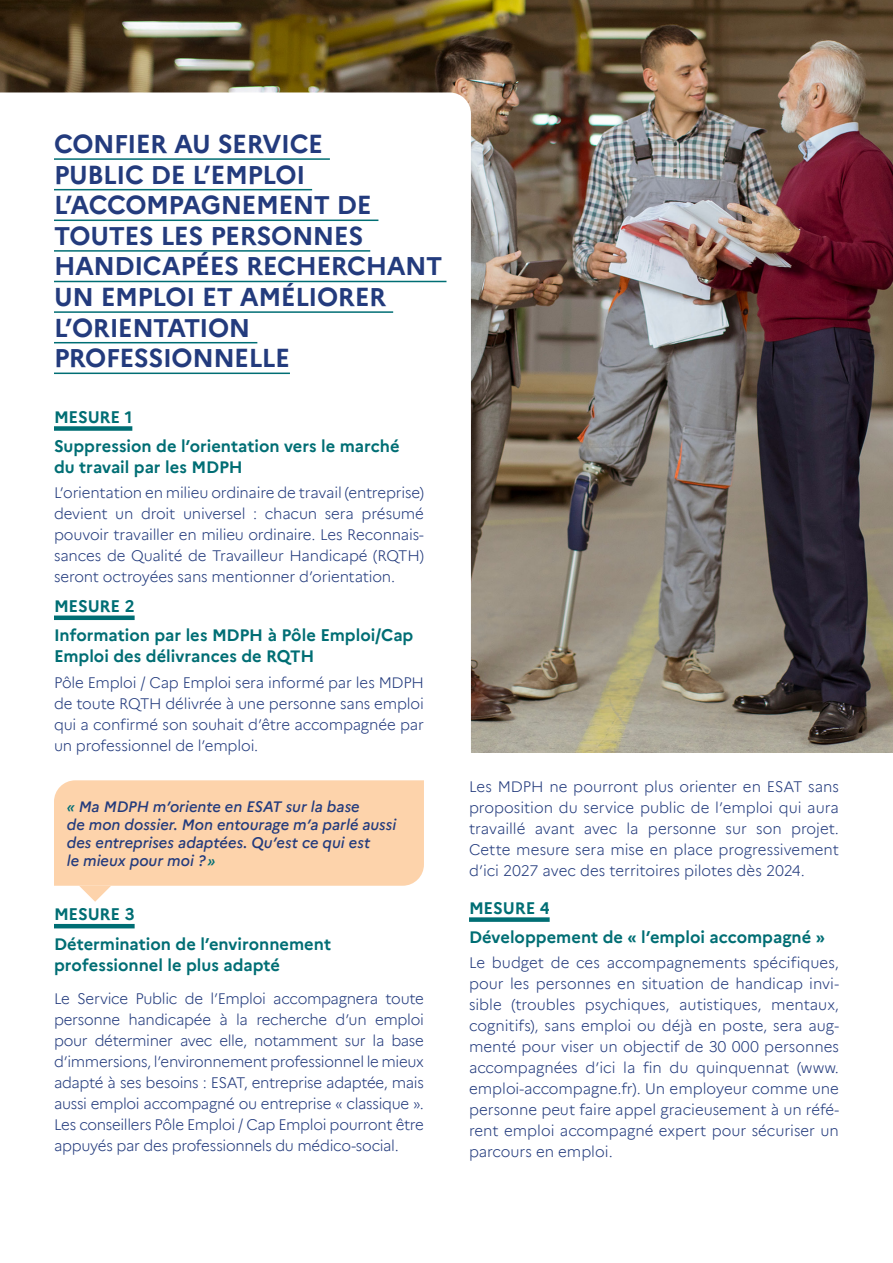
<style>
.page{position:relative;width:893px;height:1263px;background:#fff}
.page>*{position:absolute;margin:0;border:0;box-sizing:border-box;transform-origin:0 0}
.t1{font:700 25.5px/30.6px "Marianne";letter-spacing:-.02em;color:#233b7d}
.t2{font:700 16.5px/29.5px "Marianne";color:#006e74}
.t3{font:300 15px/21px "Marianne";letter-spacing:-.01em;color:#233b7d;text-align:justify}
.t4{font:italic 500 15px/18px "Marianne";color:#233b7d}
.s1{color:#006e74}
</style>
<div class="page">
<img style="left:0;top:0;width:893px;height:753px">
<svg style="left:0;top:92px;width:471px;height:837px"></svg>
<hr style="left:54px;top:158px;width:276px;height:2px;background:#006e74">
<hr style="left:54px;top:189px;width:258px;height:1px;background:#006e74">
<hr style="left:54px;top:220px;width:324px;height:1px;background:#006e74">
<hr style="left:54px;top:250px;width:316px;height:2px;background:#006e74">
<hr style="left:54px;top:281px;width:392px;height:1px;background:#006e74">
<hr style="left:54px;top:311px;width:339px;height:2px;background:#006e74">
<hr style="left:54px;top:342px;width:203px;height:1px;background:#006e74">
<hr style="left:54px;top:373px;width:236px;height:1px;background:#006e74">
<div style="left:54px;top:426px;width:78px;height:5px;background:#006e74"></div>
<div style="left:54px;top:615px;width:81px;height:5px;background:#006e74"></div>
<div style="left:469px;top:917px;width:81px;height:5px;background:#006e74"></div>
<hr style="left:54px;top:924px;width:81px;height:4px;background:#006e74">
<svg style="left:54px;top:780px;width:370px;height:122px;background:#fdd8b6"></svg>
<h1 class="t1" style="left:54px;top:127px;width:390px">CONFIER AU SERVICE<br>PUBLIC DE L’EMPLOI<br>L’ACCOMPAGNEMENT DE<br>TOUTES LES PERSONNES<br>HANDICAPÉES RECHERCHANT<br>UN EMPLOI ET AMÉLIORER<br>L’ORIENTATION<br>PROFESSIONNELLE</h1>
<p class="t2" style="left:54px;top:400px;width:347px">MESURE 1<br>Suppression de l’orientation vers le marché</p>
<p class="t2" style="left:54px;top:451px;width:190px">du travail par les MDPH</p>
<p class="t3" style="left:54px;top:481px;width:371px">L’orientation en milieu ordinaire de travail (entreprise) devient un droit universel : chacun sera présumé pouvoir travailler en milieu ordinaire. Les Reconnais&shy;sances de Qualité de Travailleur Handicapé (RQTH) seront octroyées sans mentionner d’orientation.</p>
<p class="t2" style="left:54px;top:590px;width:361px">MESURE 2<br>Information par les MDPH à Pôle Emploi/Cap</p>
<p class="t2" style="left:54px;top:640px;width:262px">Emploi des délivrances de RQTH</p>
<p class="t3" style="left:54px;top:670px;width:371px">Pôle Emploi / Cap Emploi sera informé par les MDPH de toute RQTH délivrée à une personne sans emploi qui a confirmé son souhait d’être accompagnée par un professionnel de l’emploi.</p>
<p class="t4" style="left:67px;top:796px;width:331px"><span class="s1">«</span> Ma MDPH m’oriente en ESAT sur la base<br>de mon dossier. Mon entourage m’a parlé aussi des entreprises adaptées. Qu’est ce qui est<br>le mieux pour moi ?<span class="s1">»</span></p>
<p class="t2" style="left:54px;top:898px;width:279px">MESURE 3<br>Détermination de l’environnement</p>
<p class="t2" style="left:54px;top:949px;width:228px">professionnel le plus adapté</p>
<p class="t3" style="left:54px;top:987px;width:371px">Le Service Public de l’Emploi accompagnera toute personne handicapée à la recherche d’un emploi pour déterminer avec elle, notamment sur la base d’immersions, l’environnement professionnel le mieux adapté à ses besoins : ESAT, entreprise adaptée, mais aussi emploi accompagné ou entreprise « classique ».<br>Les conseillers Pôle Emploi / Cap Emploi pourront être appuyés par des professionnels du médico-social.</p>
<p class="t3" style="left:469px;top:774px;width:371px">Les MDPH ne pourront plus orienter en ESAT sans proposition du service public de l’emploi qui aura travaillé avant avec la personne sur son projet.<br>Cette mesure sera mise en place progressivement d’ici 2027 avec des territoires pilotes dès 2024.</p>
<p class="t2" style="left:469px;top:892px;width:357px">MESURE 4<br>Développement de « l’emploi accompagné »</p>
<p class="t3" style="left:469px;top:951px;width:371px">Le budget de ces accompagnements spécifiques, pour les personnes en situation de handicap invi&shy;sible (troubles psychiques, autistiques, mentaux, cognitifs), sans emploi ou déjà en poste, sera aug&shy;menté pour viser un objectif de 30 000 personnes accompagnées d’ici la fin du quinquennat (www. emploi-accompagne.fr). Un employeur comme une personne peut faire appel gracieusement à un réfé&shy;rent emploi accompagné expert pour sécuriser un parcours en emploi.</p>
</div>
